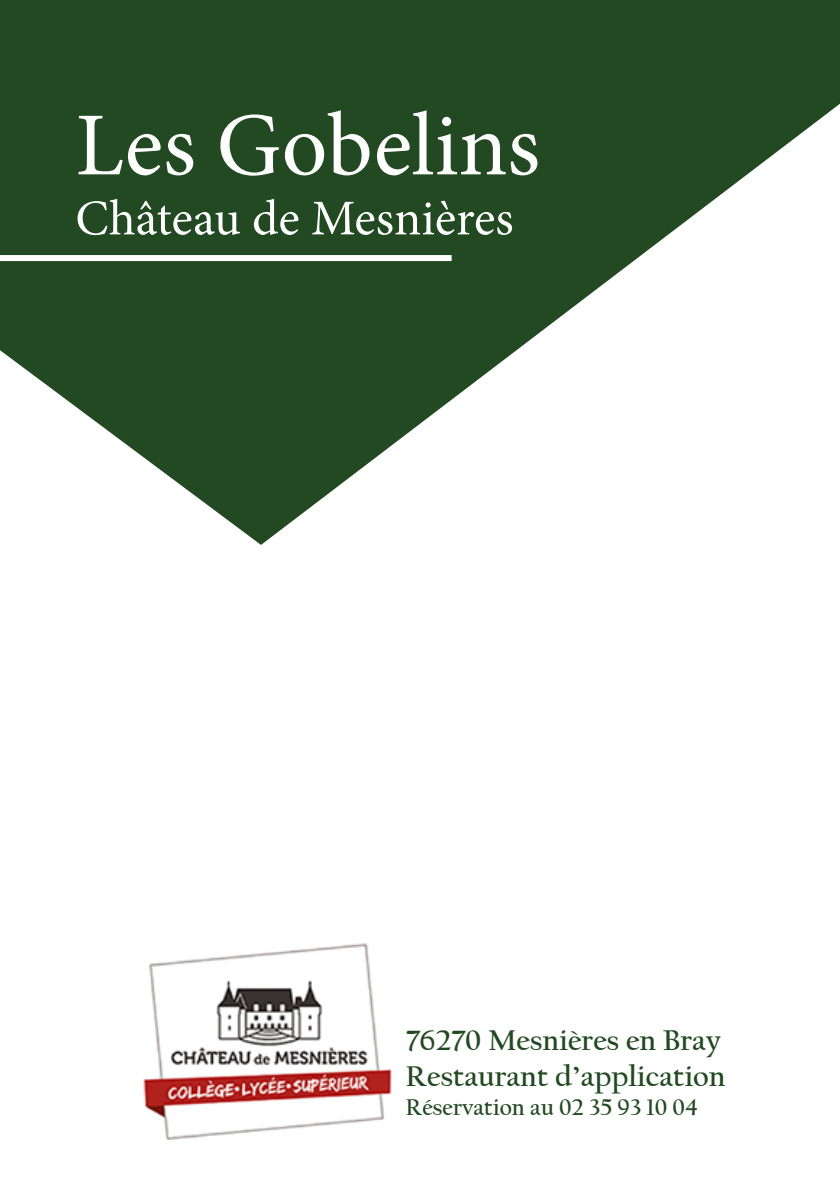
<style>
.page{position:relative;width:840px;height:1191px;background:#fff}
.page>*{position:absolute;margin:0;border:0;box-sizing:border-box;transform-origin:0 0}
.t1{font:90px "Minion Pro";color:#fff}
.t2{font:50px "Minion Pro";color:#fff}
.t3{font:700 30px/36px "Californian FB";color:#224921}
.t4{font:700 24px "Californian FB";color:#224921}
</style>
<div class="page">
<img style="left:143px;top:943px;width:249px;height:197px">
<svg style="left:0;top:0;width:839px;height:545px;fill:#224921"></svg>
<div style="left:0;top:255px;width:451px;height:6px;background:#fff"></div>
<h1 class="t1" style="left:75px;top:85px;width:466px">Les Gobelins</h1>
<h2 class="t2" style="left:75px;top:185px;width:439px">Château de Mesnières</h2>
<p class="t3" style="left:405px;top:1022px;width:321px">76270 Mesnières en Bray<br>Restaurant d’application</p>
<p class="t4" style="left:405px;top:1093px;width:293px">Réservation au 02 35 93 10 04</p>
</div>
